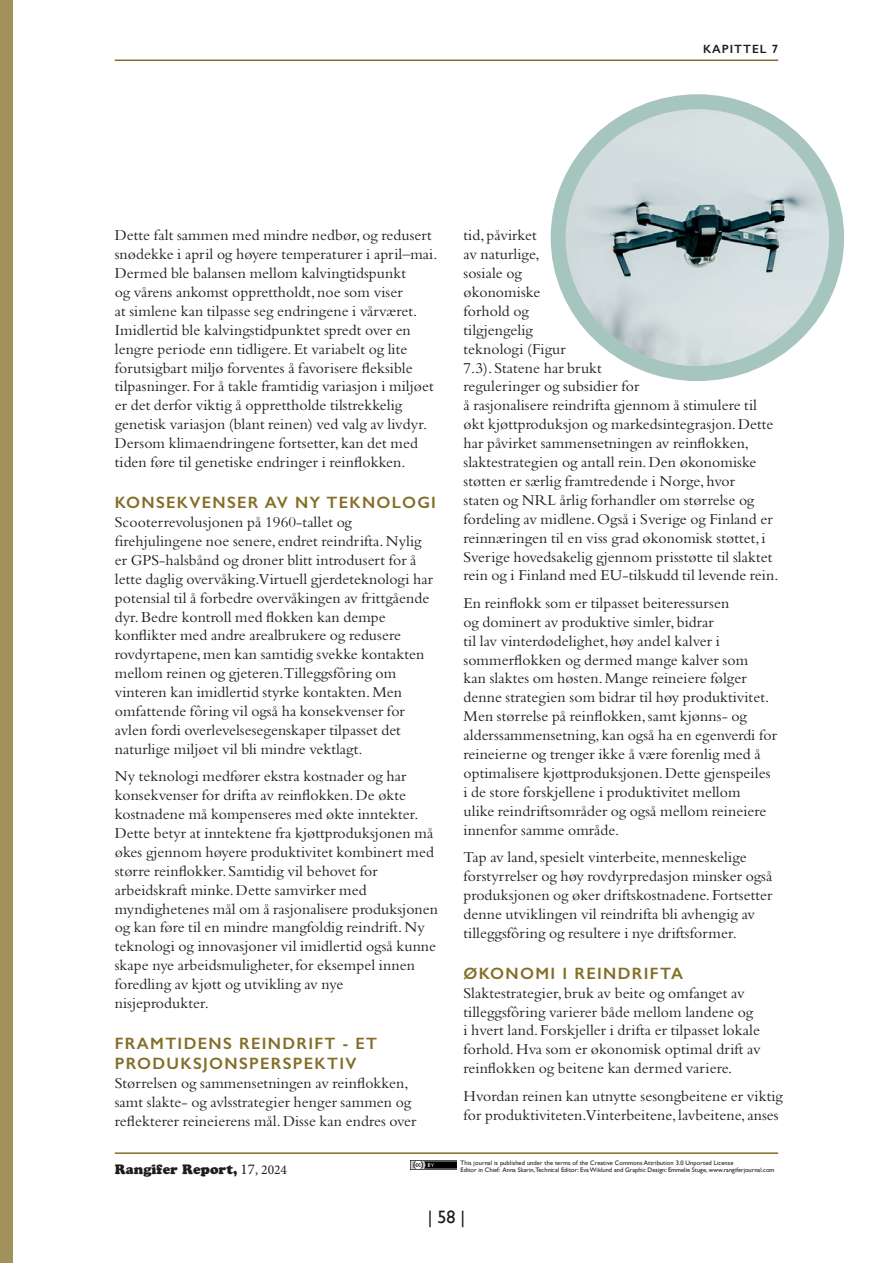
<style>
.page{position:relative;width:893px;height:1263px;background:#fff}
.page>*{position:absolute;margin:0;border:0;box-sizing:border-box;transform-origin:0 0}
.t1{font:18px "Gill Sans";color:#1d1d1b}
.Rubrik_4{font:600 16.5px/19.8px "Gill Sans";letter-spacing:.08em;color:#826e27}
.Brödtext_P{font:15.75px/18.9px "Bembo Std";letter-spacing:.005em;color:#1d1d1b}
.t2{font:13.5px "Cooper Black Std";color:#1d1d1b}
.t3{font:600 12px "Gill Sans";letter-spacing:.08em;color:#1d1d1b}
.t4{font:6.45px/7.5px "Gill Sans";color:#1d1d1b}
.s1{font-family:"Minion Pro";font-size:15px}
.s2{font-family:"Minion Pro"}
</style>
<div class="page">
<div style="left:0;top:0;width:13px;height:1263px;background:#a1925d"></div>
<hr style="left:115px;top:60px;width:663px;height:1px;background:#826e27">
<hr style="left:115px;top:1152px;width:663px;height:2px;background:#826e27">
<img style="left:411px;top:1160px;width:45px;height:9px">
<img style="left:566px;top:110px;width:263px;height:256px">
<div style="left:551px;top:94px;width:293px;height:287px;border:15px solid #4d8b7f;border-radius:50%"></div>
<p class="t3" style="left:703px;top:41px;width:77px">KAPITTEL 7</p>
<p class="Brödtext_P" style="left:115px;top:226px;width:324px">Dette falt sammen med mindre nedbør, og redusert snødekke i april og høyere temperaturer i april–mai.<br>Dermed ble balansen mellom kalvingtidspunkt<br>og vårens ankomst opprettholdt, noe som viser<br>at simlene kan tilpasse seg endringene i vårværet.<br>Imidlertid ble kalvingstidpunktet spredt over en lengre periode enn tidligere. Et variabelt og lite forutsigbart miljø forventes å favorisere fleksible tilpasninger. For å takle framtidig variasjon i miljøet er det derfor viktig å opprettholde tilstrekkelig genetisk variasjon (blant reinen) ved valg av livdyr.<br>Dersom klimaendringene fortsetter, kan det med tiden føre til genetiske endringer i reinflokken.</p>
<h3 class="Rubrik_4" style="left:115px;top:492px;width:323px">KONSEKVENSER AV NY TEKNOLOGI</h3>
<p class="Brödtext_P" style="left:115px;top:512px;width:320px">Scooterrevolusjonen på 1960-tallet og firehjulingene noe senere, endret reindrifta. Nylig er GPS-halsbånd og droner blitt introdusert for å lette daglig overvåking.Virtuell gjerdeteknologi har potensial til å forbedre overvåkingen av frittgående dyr. Bedre kontroll med flokken kan dempe konflikter med andre arealbrukere og redusere rovdyrtapene, men kan samtidig svekke kontakten mellom reinen og gjeteren.Tilleggsfôring om vinteren kan imidlertid styrke kontakten. Men omfattende fôring vil også ha konsekvenser for avlen fordi overlevelsesegenskaper tilpasset det naturlige miljøet vil bli mindre vektlagt.</p>
<p class="Brödtext_P" style="left:115px;top:766px;width:325px">Ny teknologi medfører ekstra kostnader og har konsekvenser for drifta av reinflokken. De økte kostnadene må kompenseres med økte inntekter.<br>Dette betyr at inntektene fra kjøttproduksjonen må økes gjennom høyere produktivitet kombinert med større reinflokker. Samtidig vil behovet for arbeidskraft minke. Dette samvirker med myndighetenes mål om å rasjonalisere produksjonen og kan føre til en mindre mangfoldig reindrift. Ny teknologi og innovasjoner vil imidlertid også kunne skape nye arbeidsmuligheter, for eksempel innen foredling av kjøtt og utvikling av nye nisjeprodukter.</p>
<h3 class="Rubrik_4" style="left:115px;top:1033px;width:264px">FRAMTIDENS REINDRIFT - ET<br>PRODUKSJONSPERSPEKTIV</h3>
<p class="Brödtext_P" style="left:115px;top:1073px;width:303px">Størrelsen og sammensetningen av reinflokken, samt slakte- og avlsstrategier henger sammen og reflekterer reineierens mål. Disse kan endres over</p>
<p class="Brödtext_P" style="left:463px;top:226px;width:317px">tid, påvirket<br>av naturlige,<br>sosiale og<br>økonomiske<br>forhold og<br>tilgjengelig<br>teknologi (Figur<br>7.3). Statene har brukt<br>reguleringer og subsidier for<br>å rasjonalisere reindrifta gjennom å stimulere til økt kjøttproduksjon og markedsintegrasjon. Dette har påvirket sammensetningen av reinflokken, slaktestrategien og antall rein. Den økonomiske støtten er særlig framtredende i Norge, hvor<br>staten og NRL årlig forhandler om størrelse og fordeling av midlene. Også i Sverige og Finland er reinnæringen til en viss grad økonomisk støttet, i Sverige hovedsakelig gjennom prisstøtte til slaktet rein og i Finland med EU-tilskudd til levende rein.</p>
<p class="Brödtext_P" style="left:463px;top:593px;width:315px">En reinflokk som er tilpasset beiteressursen<br>og dominert av produktive simler, bidrar<br>til lav vinterdødelighet, høy andel kalver i sommerflokken og dermed mange kalver som<br>kan slaktes om høsten. Mange reineiere følger denne strategien som bidrar til høy produktivitet.<br>Men størrelse på reinflokken, samt kjønns- og alderssammensetning, kan også ha en egenverdi for reineierne og trenger ikke å være forenlig med å optimalisere kjøttproduksjonen. Dette gjenspeiles i de store forskjellene i produktivitet mellom<br>ulike reindriftsområder og også mellom reineiere innenfor samme område.</p>
<p class="Brödtext_P" style="left:463px;top:847px;width:310px">Tap av land, spesielt vinterbeite, menneskelige forstyrrelser og høy rovdyrpredasjon minsker også produksjonen og øker driftskostnadene. Fortsetter denne utviklingen vil reindrifta bli avhengig av tilleggsfôring og resultere i nye driftsformer.</p>
<h3 class="Rubrik_4" style="left:463px;top:963px;width:221px">ØKONOMI I REINDRIFTA</h3>
<p class="Brödtext_P" style="left:463px;top:983px;width:299px">Slaktestrategier, bruk av beite og omfanget av tilleggsfôring varierer både mellom landene og i hvert land. Forskjeller i drifta er tilpasset lokale forhold. Hva som er økonomisk optimal drift av reinflokken og beitene kan dermed variere.</p>
<p class="Brödtext_P" style="left:463px;top:1086px;width:321px">Hvordan reinen kan utnytte sesongbeitene er viktig for produktiviteten.Vinterbeitene, lavbeitene, anses</p>
<p class="t2" style="left:115px;top:1161px;width:174px">Rangifer Report, <span class="s1">17</span><span class="s2">, 2024</span></p>
<p class="t4" style="left:460px;top:1159px;width:316px">This journal is published under the terms of the Creative Commons Attribution 3.0 Unported License<br>Editor in Chief: Anna Skarin,Technical Editor: Eva Wiklund and Graphic Design: Emmelie Stuge, www.rangiferjournal.com</p>
<p class="t1" style="left:428px;top:1206px;width:39px">| 58 |</p>
</div>
